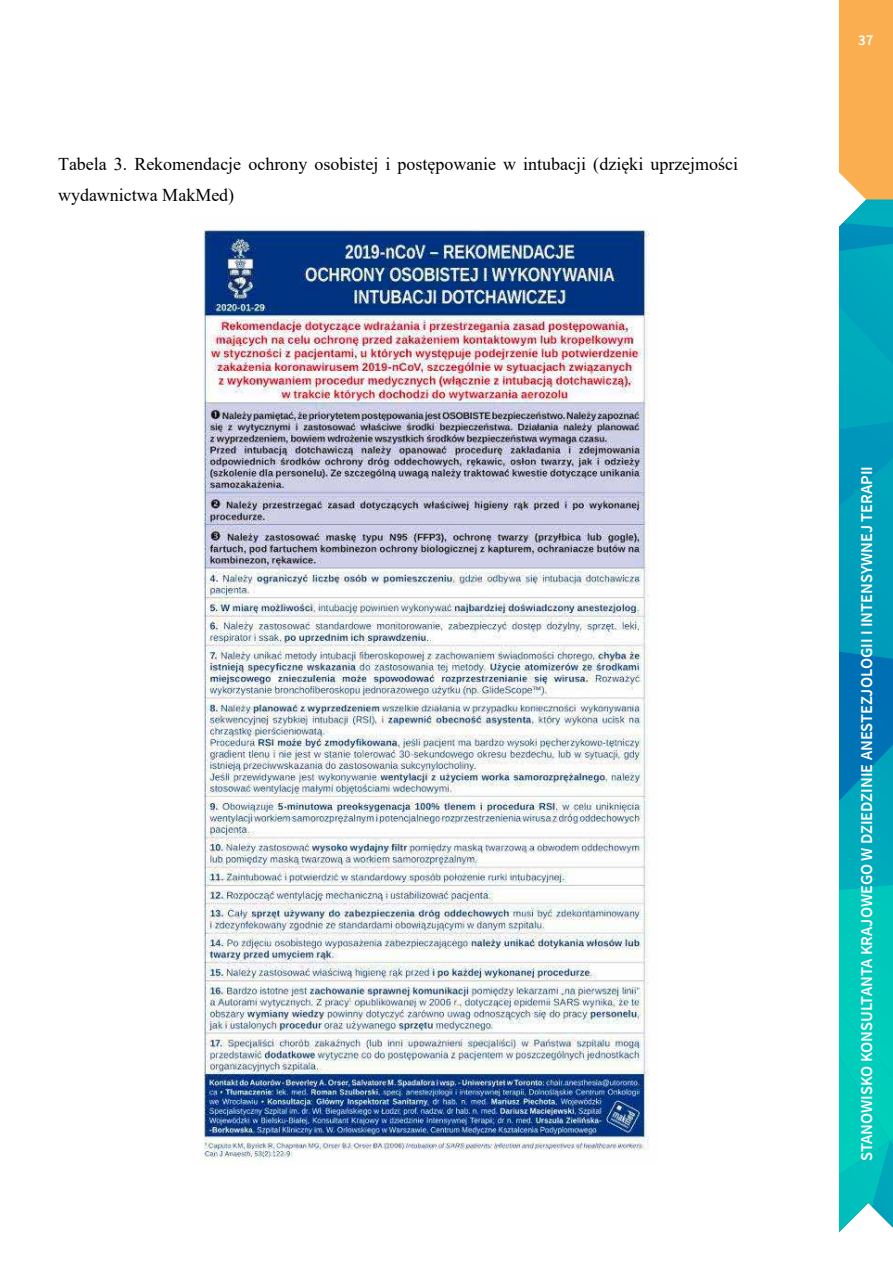
<style>
.page{position:relative;width:893px;height:1263px;background:#fff}
.page>*{position:absolute;margin:0;border:0;box-sizing:border-box;transform-origin:0 0}
.t1{font:18px/31.2px "Times New Roman";color:#000}
.t2{font:600 16.5px "Source Sans Pro";color:#fff}
.t3{font:600 15px "Source Sans Pro";color:#fff}
</style>
<div class="page">
<svg style="left:839px;top:0;width:54px;height:1233px;background:#2dabab"></svg>
<img style="left:203px;top:229px;width:446px;height:933px">
<p class="t1" style="left:58px;top:148px;width:682px">Tabela 3. Rekomendacje ochrony osobistej i postępowanie w intubacji (dzięki uprzejmości wydawnictwa MakMed)</p>
<p class="t3" style="left:858px;top:30px;width:17px">37</p>
<p class="t2" style="left:856px;top:1161px;width:696px;rotate:-90deg">STANOWISKO KONSULTANTA KRAJOWEGO W DZIEDZINIE ANESTEZJOLOGII I INTENSYWNEJ TERAPII</p>
</div>
